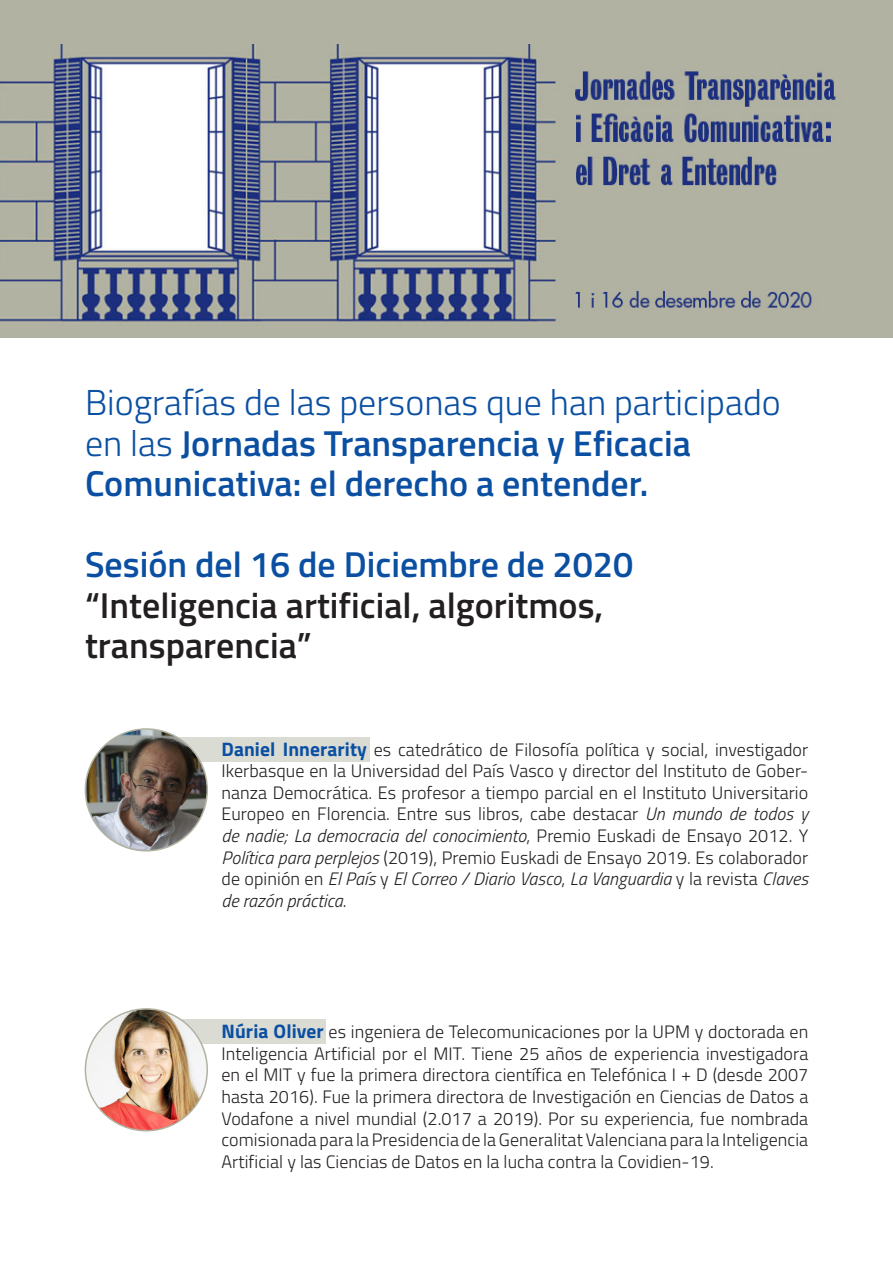
<style>
.page{position:relative;width:893px;height:1263px;background:#fff}
.page>*{position:absolute;margin:0;border:0;box-sizing:border-box;transform-origin:0 0}
.t1{font:600 36px/40.5px "Titillium Web";color:#0a4fa2}
.t2{font:600 36px/40.5px "Titillium Web";color:#231f20}
.t3{font:300 18px/21.6px "Titillium Web";letter-spacing:.005em;color:#231f20;text-align:justify}
.s1{font-weight:300}
.s2{color:#0a4fa2}
.s3{font-weight:700;font-size:19.5px;color:#0a4fa2}
.s4{font-style:italic}
</style>
<div class="page">
<div style="left:0;top:0;width:893px;height:337px;background:#b1b2a2"></div>
<img style="left:0;top:44px;width:836px;height:281px">
<div style="left:153px;top:1019px;width:172px;height:25px;background:#dadbd3"></div>
<div style="left:151px;top:737px;width:219px;height:24px;background:#dadbd3"></div>
<img style="left:85px;top:729px;width:122px;height:122px;border-radius:61px">
<div style="left:85px;top:728px;width:123px;height:123px;border:2px solid #b1b2a2;border-radius:50%"></div>
<img style="left:85px;top:1009px;width:122px;height:122px;border-radius:61px">
<div style="left:85px;top:1008px;width:123px;height:123px;border:2px solid #b1b2a2;border-radius:50%"></div>
<p class="t1" style="left:85px;top:380px;width:697px"><span class="s1">Biografías de las personas que han participado en las</span> Jornadas Transparencia y Eficacia<br>Comunicativa: el derecho a entender.</p>
<p class="t2" style="left:85px;top:542px;width:550px"><span class="s2">Sesión del 16 de Diciembre de 2020 </span>“Inteligencia artificial, algoritmos, transparencia”</p>
<p class="t3" style="left:221px;top:738px;width:588px"><span class="s3">Daniel Innerarity</span> es catedrático de Filosofía política y social, investigador Ikerbasque en la Universidad del País Vasco y director del Instituto de Gober&shy;nanza Democrática. Es profesor a tiempo parcial en el Instituto Universitario Europeo en Florencia. Entre sus libros, cabe destacar <span class="s4">Un mundo de todos y de nadie; La democracia del conocimiento</span>, Premio Euskadi de Ensayo 2012. Y <span class="s4">Política para perplejos</span> (2019), Premio Euskadi de Ensayo 2019. Es colaborador de opinión en <span class="s4">El País</span> y <span class="s4">El Correo / Diario Vasco</span>, <span class="s4">La Vanguardia</span> y la revista <span class="s4">Claves de razón práctica</span>.</p>
<p class="t3" style="left:221px;top:1020px;width:588px"><span class="s3">Núria Oliver</span> es ingeniera de Telecomunicaciones por la UPM y doctorada en Inteligencia Artificial por el MIT. Tiene 25 años de experiencia investigadora en el MIT y fue la primera directora científica en Telefónica I + D (desde 2007 hasta 2016). Fue la primera directora de Investigación en Ciencias de Datos a Vodafone a nivel mundial (2.017 a 2019). Por su experiencia, fue nombrada comisionada para la Presidencia de la Generalitat Valenciana para la Inteligencia Artificial y las Ciencias de Datos en la lucha contra la Covidien-19.</p>
</div>
